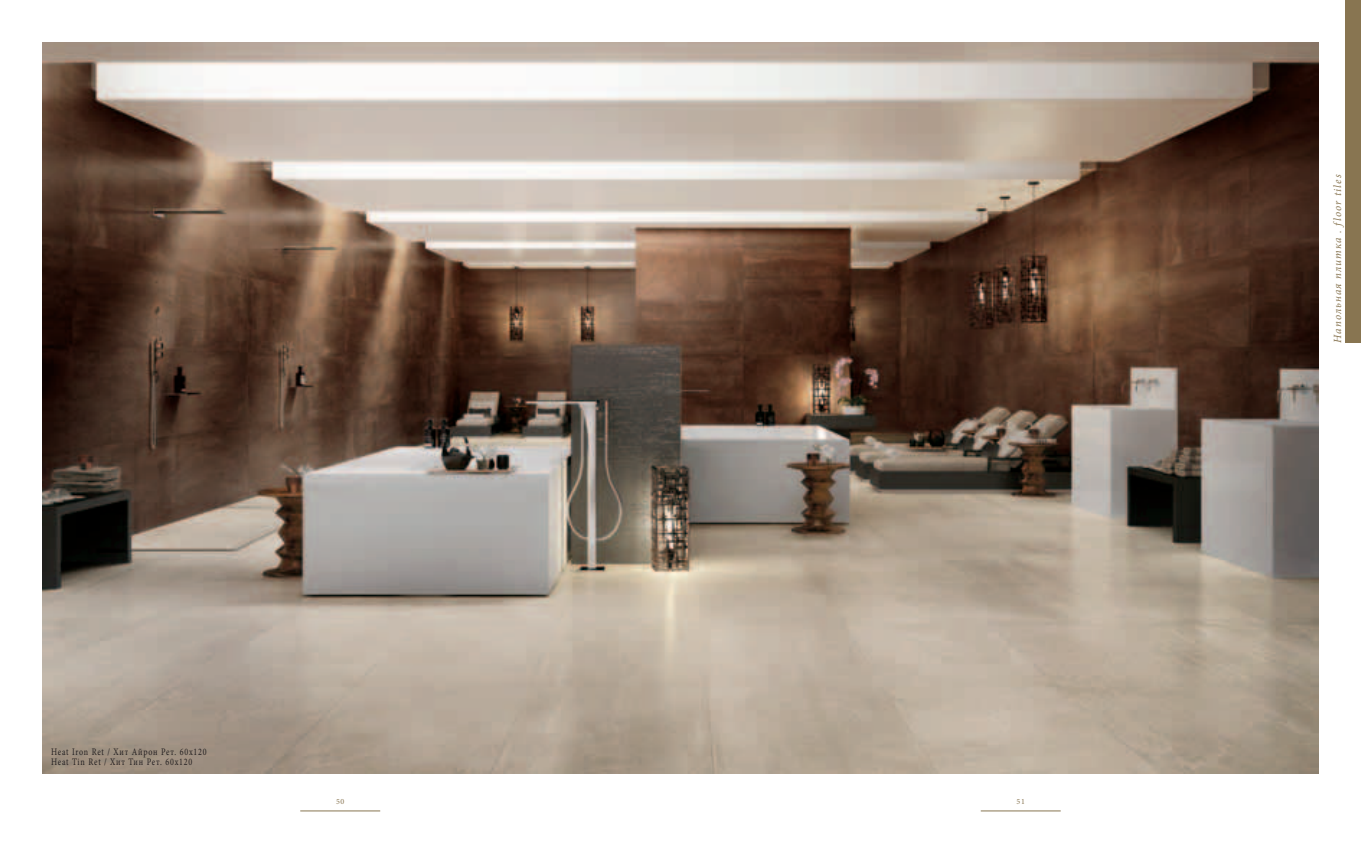
<style>
.page{position:relative;width:1361px;height:842px;background:#fff}
.page>*{position:absolute;margin:0;border:0;box-sizing:border-box;transform-origin:0 0}
.t1{font:italic 11px "Minion Pro";letter-spacing:.1em;color:#887551}
.t2{font:10px/10px "Minion Pro";letter-spacing:.1em;color:#231f20;scale:.8 1}
.t3{font:8px "Minion Pro";color:#887551}
</style>
<div class="page">
<img style="left:43px;top:43px;width:1275px;height:730px">
<div style="left:1345px;top:0;width:16px;height:343px;background:#887551"></div>
<hr style="left:300px;top:811px;width:80px;height:1px;background:#887551">
<hr style="left:981px;top:811px;width:79px;height:1px;background:#887551">
<p class="t2" style="left:51px;top:747px;width:196px">Heat Iron Ret / Хит Айрон Рет. 60x120<br>Heat Tin Ret / Хит Тин Рет. 60x120</p>
<p class="t3" style="left:336px;top:799px;width:10px">50</p>
<p class="t3" style="left:1016px;top:799px;width:10px">51</p>
<p class="t1" style="left:1333px;top:343px;width:170px;rotate:-90deg">Haпoльнaя плиткa . floor tiles</p>
</div>
